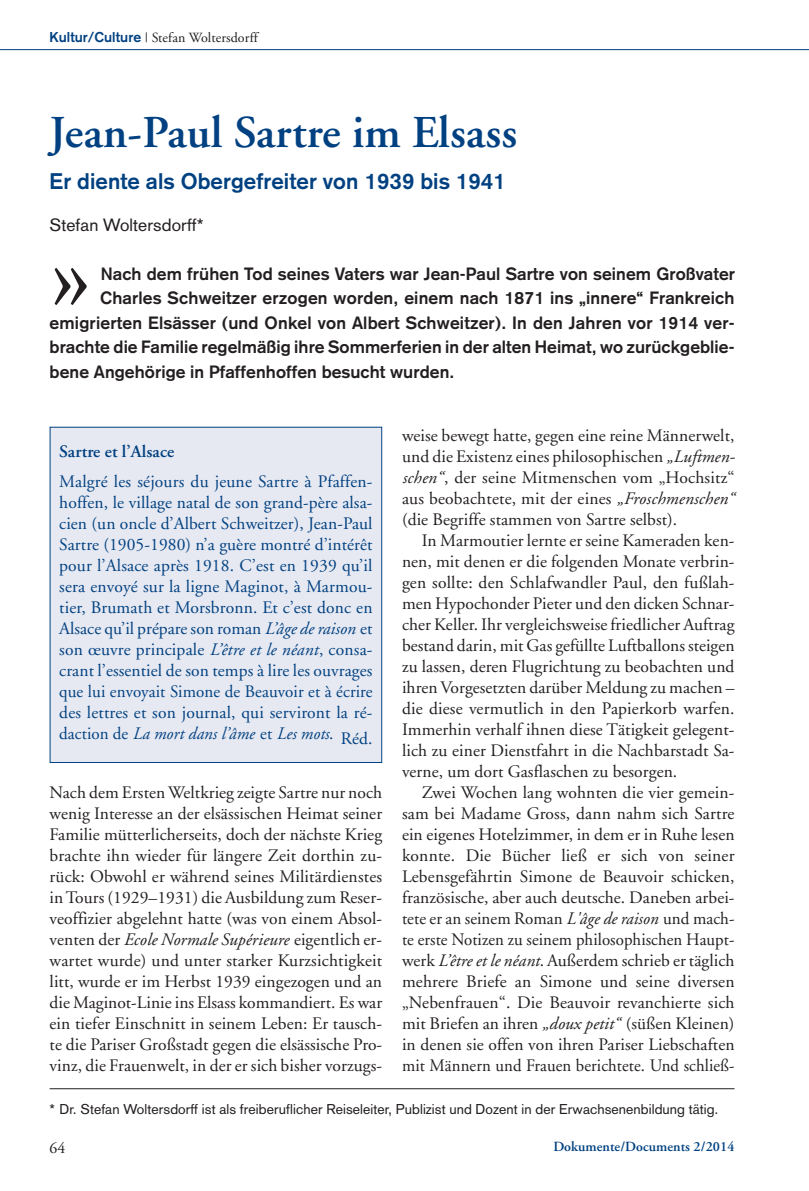
<style>
.page{position:relative;width:809px;height:1191px;background:#fff}
.page>*{position:absolute;margin:0;border:0;box-sizing:border-box;transform-origin:0 0}
.t1{font:111.48px "Adobe Garamond";color:#231f20}
.t2{font:600 45.5px "Adobe Garamond";letter-spacing:.005em;color:#014181}
.t3{font:700 22.22px "Akzidenz Grotesk";letter-spacing:.005em;color:#014181}
.t4{font:17.5px/21px "Adobe Garamond";letter-spacing:.005em;color:#231f20;text-align:justify}
.t5{font:17.5px/21px "Adobe Garamond";letter-spacing:.01em;color:#014181;text-align:justify}
.t6{font:700 17.5px "Akzidenz Grotesk";letter-spacing:.005em;color:#231f20}
.t7{font:17.5px "Akzidenz Grotesk";letter-spacing:.005em;color:#231f20}
.t8{font:600 17.5px "Adobe Garamond";letter-spacing:.005em;color:#014181}
.t9{font:15.75px "Adobe Garamond";color:#231f20}
.t10{font:14px "Akzidenz Grotesk";letter-spacing:.005em;color:#231f20}
.t11{font:14px "Adobe Garamond";letter-spacing:.005em;color:#231f20}
.t12{font:600 14px "Adobe Garamond";letter-spacing:.005em;color:#014181}
.s1{font-family:"Akzidenz Grotesk";font-weight:700;color:#014181}
.s2{font-style:italic}
</style>
<div class="page">
<hr style="left:0;top:49px;width:809px;height:1px;background:#014181">
<hr style="left:50px;top:1088px;width:684px;height:1px;background:#231f20">
<div style="left:50px;top:427px;width:331px;height:335px;background:#e7e9f2"></div>
<div style="left:50px;top:427px;width:332px;height:336px;border:1px solid #014181"></div>
<p class="t11" style="left:50px;top:32px;width:210px"><span class="s1">Kultur/Culture</span> | Stefan Woltersdorff</p>
<h2 class="t2" style="left:50px;top:114px;width:469px">Jean-Paul Sartre im Elsass</h2>
<p class="t3" style="left:50px;top:173px;width:457px">Er diente als Obergefreiter von 1939 bis 1941</p>
<p class="t7" style="left:50px;top:219px;width:155px">Stefan Woltersdorff*</p>
<h1 class="t1" style="left:50px;top:230px;width:44px">»</h1>
<p class="t6" style="left:101px;top:267px;width:636px">Nach dem frühen Tod seines Vaters war Jean-Paul Sartre von seinem Großvater</p>
<p class="t6" style="left:100px;top:292px;width:636px">Charles Schweitzer erzogen worden, einem nach 1871 ins „innere“ Frankreich</p>
<p class="t6" style="left:50px;top:316px;width:686px">emigrierten Elsässer (und Onkel von Albert Schweitzer). In den Jahren vor 1914 ver-</p>
<p class="t6" style="left:50px;top:341px;width:686px">brachte die Familie regelmäßig ihre Sommerferien in der alten Heimat, wo zurückgeblie-</p>
<p class="t6" style="left:50px;top:365px;width:406px">bene Angehörige in Pfaffenhoffen besucht wurden.</p>
<p class="t8" style="left:59px;top:444px;width:116px">Sartre et l’Alsace</p>
<p class="t5" style="left:59px;top:472px;width:315px">Malgré les séjours du jeune Sartre à Pfaffen&shy;hoffen, le village natal de son grand-père alsa&shy;cien (un oncle d’Albert Schweitzer), Jean-Paul Sartre (1905-1980) n’a guère montré d’intérêt pour l’Alsace après 1918. C’est en 1939 qu’il sera envoyé sur la ligne Maginot, à Marmou&shy;tier, Brumath et Morsbronn. Et c’est donc en Alsace qu’il prépare son roman <span class="s2">L’âge de raison</span> et son œuvre principale <span class="s2">L’être et le néant</span>, consa&shy;crant l’essentiel de son temps à lire les ouvrages que lui envoyait Simone de Beauvoir et à écrire des lettres et son journal, qui serviront la ré&shy;daction de <span class="s2">La mort dans l’âme</span> et <span class="s2">Les mots</span>. Réd.</p>
<p class="t4" style="left:50px;top:783px;width:334px">Nach dem Ersten Weltkrieg zeigte Sartre nur noch wenig Interesse an der elsässischen Heimat seiner Familie mütterlicherseits, doch der nächste Krieg brachte ihn wieder für längere Zeit dorthin zu&shy;rück: Obwohl er während seines Militärdienstes inTours (1929–1931) die Ausbildung zum Reser&shy;veoffizier abgelehnt hatte (was von einem Absol&shy;venten der <span class="s2">Ecole Normale Supérieure</span> eigentlich er&shy;wartet wurde) und unter starker Kurzsichtigkeit litt, wurde er im Herbst 1939 eingezogen und an die Maginot-Linie ins Elsass kommandiert. Es war ein tiefer Einschnitt in seinem Leben: Er tausch&shy;te die Pariser Großstadt gegen die elsässische Pro&shy;vinz, die Frauenwelt, in der er sich bisher vorzugs-</p>
<p class="t4" style="left:402px;top:426px;width:335px">weise bewegt hatte, gegen eine reine Männerwelt, und die Existenz eines philosophischen <span class="s2">„Luftmen&shy;schen“</span>, der seine Mitmenschen vom „Hochsitz“ aus beobachtete, mit der eines <span class="s2">„Froschmenschen“ </span>(die Begriffe stammen von Sartre selbst).</p>
<p class="t4" style="left:402px;top:531px;width:334px;text-indent:20px">In Marmoutier lernte er seine Kameraden ken&shy;nen, mit denen er die folgenden Monate verbrin&shy;gen sollte: den Schlafwandler Paul, den fußlah&shy;men Hypochonder Pieter und den dicken Schnar&shy;cher Keller. Ihr vergleichsweise friedlicher Auftrag bestand darin, mit Gas gefüllte Luftballons steigen zu lassen, deren Flugrichtung zu beobachten und ihren Vorgesetzten darüber Meldung zu machen – die diese vermutlich in den Papierkorb warfen.<br>Immerhin verhalf ihnen diese Tätigkeit gelegent&shy;lich zu einer Dienstfahrt in die Nachbarstadt Sa&shy;verne, um dort Gasflaschen zu besorgen.</p>
<p class="t4" style="left:402px;top:783px;width:334px;text-indent:20px">Zwei Wochen lang wohnten die vier gemein&shy;sam bei Madame Gross, dann nahm sich Sartre ein eigenes Hotelzimmer, in dem er in Ruhe lesen konnte. Die Bücher ließ er sich von seiner Lebensgefährtin Simone de Beauvoir schicken, französische, aber auch deutsche. Daneben arbei&shy;tete er an seinem Roman <span class="s2">L'âge de raison</span> und mach&shy;te erste Notizen zu seinem philosophischen Haupt&shy;werk <span class="s2">L’être et le néant</span>. Außerdem schrieb er täglich mehrere Briefe an Simone und seine diversen „Nebenfrauen“. Die Beauvoir revanchierte sich mit Briefen an ihren <span class="s2">„doux petit“</span> (süßen Kleinen) in denen sie offen von ihren Pariser Liebschaften mit Männern und Frauen berichtete. Und schließ-</p>
<p class="t10" style="left:50px;top:1104px;width:670px">* Dr. Stefan Woltersdorff ist als freiberuflicher Reiseleiter, Publizist und Dozent in der Erwachsenenbildung tätig.</p>
<p class="t9" style="left:50px;top:1141px;width:17px">64</p>
<p class="t12" style="left:553px;top:1141px;width:183px">Dokumente/Documents 2/2014</p>
</div>
